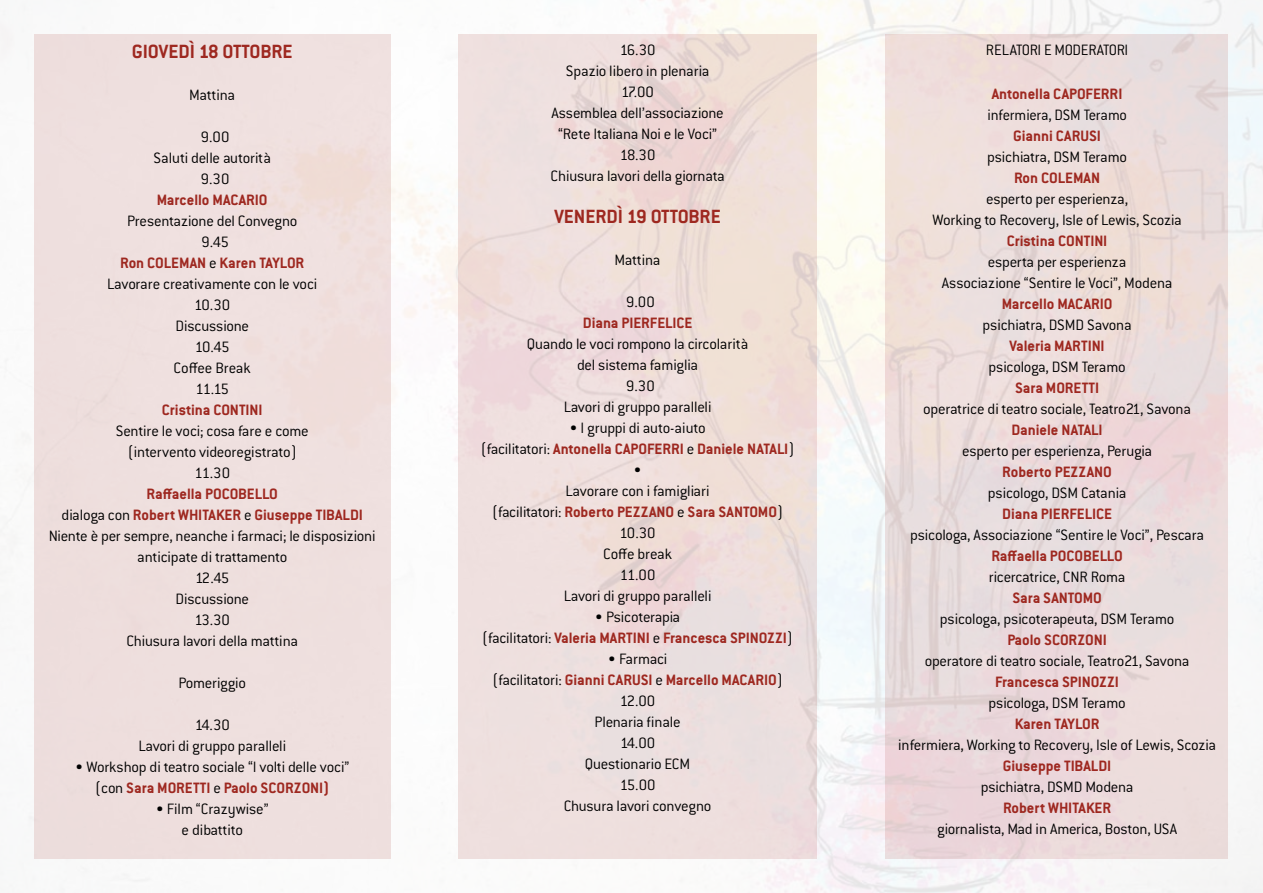
<style>
.page{position:relative;width:1263px;height:893px;background:#fff}
.page>*{position:absolute;margin:0;border:0;box-sizing:border-box;transform-origin:0 0}
.t1{font:700 21px "Conduit ITC Std";color:#9e2820}
.t2{font:300 16.5px/21px "Conduit ITC Std";letter-spacing:-.015em;color:#000;text-align:center}
.t3{font:700 16.5px/21px "Conduit ITC Std";color:#9e2820;text-align:center}
.s1{font-weight:700;color:#9e2820}
.s2{font-weight:300;color:#000}
</style>
<div class="page">
<img style="left:0;top:0;width:1263px;height:893px">
<div style="left:34px;top:34px;width:356px;height:825px;background:#eedfde"></div>
<div style="left:458px;top:34px;width:358px;height:825px;background:#efdfdd"></div>
<div style="left:885px;top:35px;width:343px;height:824px;background:#ecdddc"></div>
<p class="t1" style="left:132px;top:39px;width:162px">GIOVEDÌ 18 OTTOBRE</p>
<p class="t2" style="left:189px;top:84px;width:47px">Mattina</p>
<p class="t2" style="left:153px;top:126px;width:119px">9.00<br>Saluti delle autorità<br>9.30</p>
<p class="t3" style="left:157px;top:189px;width:112px">Marcello MACARIO</p>
<p class="t2" style="left:107px;top:210px;width:212px">Presentazione del Convegno<br>9.45<br><span class="s1">Ron COLEMAN</span> e <span class="s1">Karen TAYLOR<br></span>Lavorare creativamente con le voci<br>10.30<br>Discussione<br>10.45<br>Coffee Break<br>11.15</p>
<p class="t3" style="left:162px;top:399px;width:102px">Cristina CONTINI</p>
<p class="t2" style="left:116px;top:420px;width:194px">Sentire le voci; cosa fare e come (intervento videoregistrato)<br>11.30</p>
<p class="t2" style="left:49px;top:483px;width:328px"><span class="s1">Raffaella POCOBELLO<br></span>dialoga con <span class="s1">Robert WHITAKER</span> e <span class="s1">Giuseppe TIBALDI<br></span>Niente è per sempre, neanche i farmaci; le disposizioni anticipate di trattamento<br>12.45<br>Discussione<br>13.30<br>Chiusura lavori della mattina</p>
<p class="t2" style="left:179px;top:672px;width:69px">Pomeriggio</p>
<p class="t2" style="left:138px;top:714px;width:149px">14.30<br>Lavori di gruppo paralleli</p>
<p class="t2" style="left:75px;top:756px;width:276px">• Workshop di teatro sociale “I volti delle voci” (con <span class="s1">Sara MORETTI</span> e <span class="s1">Paolo SCORZONI)</span></p>
<p class="t2" style="left:156px;top:798px;width:114px">• Film “Crazywise” e dibattito</p>
<p class="t2" style="left:550px;top:39px;width:176px">16.30<br>Spazio libero in plenaria<br>17.00<br>Assemblea dell’associazione “Rete Italiana Noi e le Voci”<br>18.30<br>Chiusura lavori della giornata</p>
<p class="t1" style="left:554px;top:204px;width:168px">VENERDÌ 19 OTTOBRE</p>
<p class="t2" style="left:615px;top:249px;width:47px">Mattina</p>
<p class="t2" style="left:626px;top:291px;width:30px">9.00</p>
<p class="t3" style="left:583px;top:312px;width:111px">Diana PIERFELICE</p>
<p class="t2" style="left:527px;top:333px;width:223px">Quando le voci rompono la circolarità del sistema famiglia<br>9.30<br>Lavori di gruppo paralleli</p>
<p class="t2" style="left:480px;top:417px;width:316px">• I gruppi di auto-aiuto<br>(facilitatori: <span class="s1">Antonella CAPOFERRI</span> e <span class="s1">Daniele NATALI</span>) •<br>Lavorare con i famigliari<br>(facilitatori: <span class="s1">Roberto PEZZANO</span> e <span class="s1">Sara SANTOMO</span>)<br>10.30<br>Coffe break<br>11.00<br>Lavori di gruppo paralleli</p>
<p class="t3" style="left:482px;top:606px;width:313px"><span class="s2">• Psicoterapia<br>(facilitatori:</span> Valeria MARTINI <span class="s2">e</span> Francesca SPINOZZI<span class="s2">)</span></p>
<p class="t2" style="left:492px;top:648px;width:292px">• Farmaci<br>(facilitatori: <span class="s1">Gianni CARUSI</span> e <span class="s1">Marcello MACARIO</span>)<br>12.00<br>Plenaria finale<br>14.00<br>Questionario ECM<br>15.00<br>Chusura lavori convegno</p>
<p class="t2" style="left:986px;top:39px;width:144px">RELATORI E MODERATORI</p>
<p class="t3" style="left:992px;top:82px;width:132px">Antonella CAPOFERRI</p>
<p class="t2" style="left:987px;top:103px;width:141px">infermiera, DSM Teramo</p>
<p class="t3" style="left:1013px;top:124px;width:89px">Gianni CARUSI</p>
<p class="t2" style="left:987px;top:145px;width:142px">psichiatra, DSM Teramo</p>
<p class="t3" style="left:1014px;top:166px;width:88px">Ron COLEMAN</p>
<p class="t2" style="left:932px;top:187px;width:251px">esperto per esperienza,<br>Working to Recovery, Isle of Lewis, Scozia</p>
<p class="t3" style="left:1007px;top:229px;width:102px">Cristina CONTINI</p>
<p class="t2" style="left:942px;top:250px;width:232px">esperta per esperienza<br>Associazione “Sentire le Voci”, Modena</p>
<p class="t3" style="left:1002px;top:292px;width:112px">Marcello MACARIO</p>
<p class="t2" style="left:982px;top:313px;width:151px">psichiatra, DSMD Savona</p>
<p class="t3" style="left:1009px;top:334px;width:97px">Valeria MARTINI</p>
<p class="t2" style="left:988px;top:355px;width:139px">psicologa, DSM Teramo</p>
<p class="t3" style="left:1015px;top:376px;width:86px">Sara MORETTI</p>
<p class="t2" style="left:923px;top:397px;width:269px">operatrice di teatro sociale, Teatro21, Savona</p>
<p class="t3" style="left:1011px;top:418px;width:93px">Daniele NATALI</p>
<p class="t2" style="left:962px;top:439px;width:192px">esperto per esperienza, Perugia</p>
<p class="t3" style="left:1002px;top:460px;width:111px">Roberto PEZZANO</p>
<p class="t2" style="left:988px;top:481px;width:140px">psicologo, DSM Catania</p>
<p class="t3" style="left:1002px;top:502px;width:111px">Diana PIERFELICE</p>
<p class="t2" style="left:910px;top:523px;width:296px">psicologa, Associazione “Sentire le Voci”, Pescara</p>
<p class="t3" style="left:991px;top:544px;width:133px">Raffaella POCOBELLO</p>
<p class="t2" style="left:989px;top:565px;width:138px">ricercatrice, CNR Roma</p>
<p class="t3" style="left:1012px;top:586px;width:91px">Sara SANTOMO</p>
<p class="t2" style="left:940px;top:608px;width:236px">psicologa, psicoterapeuta, DSM Teramo</p>
<p class="t3" style="left:1007px;top:629px;width:101px">Paolo SCORZONI</p>
<p class="t2" style="left:925px;top:650px;width:266px">operatore di teatro sociale, Teatro21, Savona</p>
<p class="t3" style="left:995px;top:671px;width:125px">Francesca SPINOZZI</p>
<p class="t2" style="left:988px;top:692px;width:139px">psicologa, DSM Teramo</p>
<p class="t3" style="left:1015px;top:713px;width:86px">Karen TAYLOR</p>
<p class="t2" style="left:898px;top:734px;width:319px">infermiera, Working to Recovery, Isle of Lewis, Scozia</p>
<p class="t3" style="left:1003px;top:755px;width:110px">Giuseppe TIBALDI</p>
<p class="t2" style="left:981px;top:776px;width:154px">psichiatra, DSMD Modena</p>
<p class="t3" style="left:1003px;top:797px;width:110px">Robert WHITAKER</p>
<p class="t2" style="left:937px;top:818px;width:241px">giornalista, Mad in America, Boston, USA</p>
</div>
